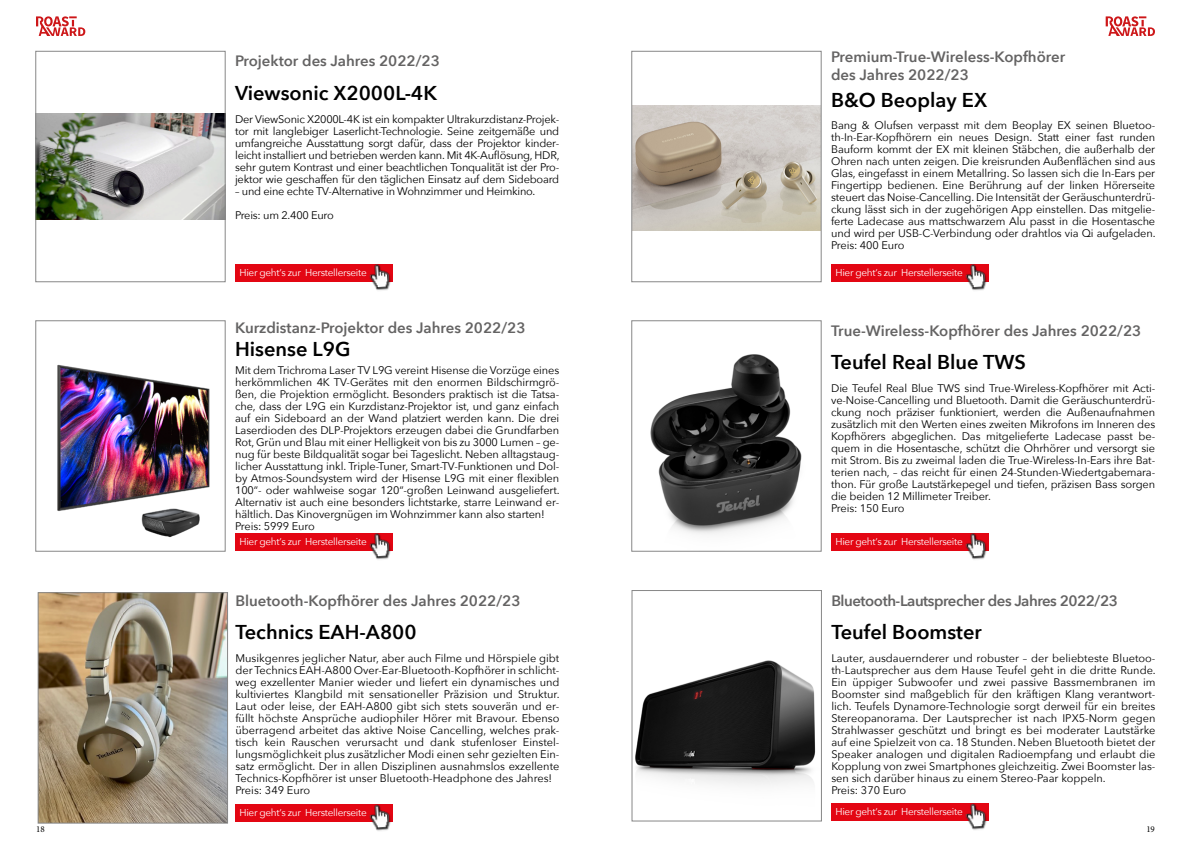
<style>
.page{position:relative;width:1191px;height:842px;background:#fff}
.page>*{position:absolute;margin:0;border:0;box-sizing:border-box;transform-origin:0 0}
.t1{font:600 20px "Avenir Next";color:#000}
.t2{font:600 15px/18px "Avenir Next";color:#646363}
.t3{font:600 15px "Avenir Next";letter-spacing:-.03em;color:#646363}
.t4{font:11px/12px "Avenir Next";letter-spacing:-.01em;color:#000}
.t5{font:10px "Avenir Next";letter-spacing:-.03em;color:#fff}
.t6{font:9px "Minion Pro";color:#000}
</style>
<div class="page">
<img style="left:38px;top:113px;width:185px;height:107px">
<div style="left:36px;top:51px;width:189px;height:231px;border:1px solid #878787"></div>
<img style="left:57px;top:364px;width:153px;height:174px">
<img style="left:40px;top:594px;width:186px;height:227px">
<div style="left:38px;top:592px;width:190px;height:231px;border:1px solid #878787"></div>
<svg style="left:36px;top:16px;width:50px;height:20px"></svg>
<img style="left:633px;top:106px;width:186px;height:125px">
<div style="left:631px;top:51px;width:190px;height:231px;border:1px solid #878787"></div>
<img style="left:650px;top:354px;width:152px;height:180px">
<div style="left:631px;top:320px;width:190px;height:231px;border:1px solid #878787"></div>
<svg style="left:1105px;top:16px;width:50px;height:20px"></svg>
<div style="left:235px;top:264px;width:157px;height:18px;background:#e30613"></div>
<img style="left:369px;top:264px;width:22px;height:26px">
<img style="left:635px;top:660px;width:181px;height:126px">
<div style="left:632px;top:590px;width:189px;height:231px;border:1px solid #878787"></div>
<div style="left:831px;top:803px;width:157px;height:18px;background:#e30613"></div>
<img style="left:965px;top:803px;width:22px;height:27px">
<div style="left:235px;top:533px;width:157px;height:18px;background:#e30613"></div>
<img style="left:369px;top:533px;width:22px;height:27px">
<div style="left:235px;top:804px;width:157px;height:18px;background:#e30613"></div>
<img style="left:369px;top:804px;width:22px;height:27px">
<div style="left:831px;top:264px;width:157px;height:18px;background:#e30613"></div>
<img style="left:965px;top:264px;width:22px;height:26px">
<div style="left:831px;top:533px;width:157px;height:18px;background:#e30613"></div>
<img style="left:965px;top:533px;width:22px;height:27px">
<h2 class="t2" style="left:235px;top:52px;width:206px">Projektor des Jahres 2022/23</h2>
<h1 class="t1" style="left:235px;top:76px;width:204px">Viewsonic X2000L-4K</h1>
<p class="t4" style="left:235px;top:112px;width:326px;text-align:justify">Der ViewSonic X2000L-4K ist ein kompakter Ultrakurzdistanz-Projek&shy;tor mit langlebiger Laserlicht-Technologie. Seine zeitgemäße und umfangreiche Ausstattung sorgt dafür, dass der Projektor kinder&shy;leicht installiert und betrieben werden kann. Mit 4K-Auflösung, HDR, sehr gutem Kontrast und einer beachtlichen Tonqualität ist der Pro&shy;jektor wie geschaffen für den täglichen Einsatz auf dem Sideboard</p>
<p class="t4" style="left:235px;top:178px;width:302px;line-height:24px">– und eine echte TV-Alternative in Wohnzimmer und Heimkino.<br>Preis: um 2.400 Euro</p>
<p class="t5" style="left:239px;top:264px;width:129px">Hier geht‘s zur Herstellerseite</p>
<h2 class="t2" style="left:235px;top:318px;width:292px">Kurzdistanz-Projektor des Jahres 2022/23</h2>
<h1 class="t1" style="left:235px;top:332px;width:117px">Hisense L9G</h1>
<p class="t4" style="left:235px;top:363px;width:326px">Mit dem Trichroma Laser TV L9G vereint Hisense die Vorzüge eines herkömmlichen 4K TV-Gerätes mit den enormen Bildschirmgrö&shy;ßen, die Projektion ermöglicht. Besonders praktisch ist die Tatsa&shy;che, dass der L9G ein Kurzdistanz-Projektor ist, und ganz einfach auf ein Sideboard an der Wand platziert werden kann. Die drei Laserdioden des DLP-Projektors erzeugen dabei die Grundfarben Rot, Grün und Blau mit einer Helligkeit von bis zu 3000 Lumen – ge&shy;nug für beste Bildqualität sogar bei Tageslicht. Neben alltagstaug&shy;licher Ausstattung inkl. Triple-Tuner, Smart-TV-Funktionen und Dol&shy;by Atmos-Soundsystem wird der Hisense L9G mit einer flexiblen 100“- oder wahlweise sogar 120“-großen Leinwand ausgeliefert.<br>Alternativ ist auch eine besonders lichtstarke, starre Leinwand er&shy;hältlich. Das Kinovergnügen im Wohnzimmer kann also starten!<br>Preis: 5999 Euro</p>
<p class="t5" style="left:239px;top:533px;width:129px">Hier geht‘s zur Herstellerseite</p>
<h2 class="t2" style="left:235px;top:591px;width:287px">Bluetooth-Kopfhörer des Jahres 2022/23</h2>
<h1 class="t1" style="left:235px;top:615px;width:183px">Technics EAH-A800</h1>
<p class="t4" style="left:235px;top:652px;width:326px">Musikgenres jeglicher Natur, aber auch Filme und Hörspiele gibt der Technics EAH-A800 Over-Ear-Bluetooth-Kopfhörer in schlicht&shy;weg exzellenter Manier wieder und liefert ein dynamisches und kultiviertes Klangbild mit sensationeller Präzision und Struktur.<br>Laut oder leise, der EAH-A800 gibt sich stets souverän und er&shy;füllt höchste Ansprüche audiophiler Hörer mit Bravour. Ebenso überragend arbeitet das aktive Noise Cancelling, welches prak&shy;tisch kein Rauschen verursacht und dank stufenloser Einstel&shy;lungsmöglichkeit plus zusätzlicher Modi einen sehr gezielten Ein&shy;satz ermöglicht. Der in allen Disziplinen ausnahmslos exzellente Technics-Kopfhörer ist unser Bluetooth-Headphone des Jahres!<br>Preis: 349 Euro</p>
<p class="t5" style="left:239px;top:804px;width:129px">Hier geht‘s zur Herstellerseite</p>
<h2 class="t2" style="left:831px;top:48px;width:235px">Premium-True-Wireless-Kopfhörer des Jahres 2022/23</h2>
<h1 class="t1" style="left:831px;top:83px;width:158px">B&amp;O Beoplay EX</h1>
<p class="t4" style="left:831px;top:119px;width:326px;text-align:justify">Bang &amp; Olufsen verpasst mit dem Beoplay EX seinen Bluetoo&shy;th-In-Ear-Kopfhörern ein neues Design. Statt einer fast runden Bauform kommt der EX mit kleinen Stäbchen, die außerhalb der Ohren nach unten zeigen. Die kreisrunden Außenflächen sind aus Glas, eingefasst in einem Metallring. So lassen sich die In-Ears per Fingertipp bedienen. Eine Berührung auf der linken Hörerseite steuert das Noise-Cancelling. Die Intensität der Geräuschunterdrü&shy;ckung lässt sich in der zugehörigen App einstellen. Das mitgelie&shy;ferte Ladecase aus mattschwarzem Alu passt in die Hosentasche und wird per USB-C-Verbindung oder drahtlos via Qi aufgeladen.<br>Preis: 400 Euro</p>
<p class="t5" style="left:835px;top:264px;width:129px">Hier geht‘s zur Herstellerseite</p>
<h2 class="t2" style="left:831px;top:321px;width:312px">True-Wireless-Kopfhörer des Jahres 2022/23</h2>
<h1 class="t1" style="left:831px;top:345px;width:196px">Teufel Real Blue TWS</h1>
<p class="t4" style="left:831px;top:382px;width:326px">Die Teufel Real Blue TWS sind True-Wireless-Kopfhörer mit Acti&shy;ve-Noise-Cancelling und Bluetooth. Damit die Geräuschunterdrü&shy;ckung noch präziser funktioniert, werden die Außenaufnahmen zusätzlich mit den Werten eines zweiten Mikrofons im Inneren des Kopfhörers abgeglichen. Das mitgelieferte Ladecase passt be&shy;quem in die Hosentasche, schützt die Ohrhörer und versorgt sie mit Strom. Bis zu zweimal laden die True-Wireless-In-Ears ihre Bat&shy;terien nach, – das reicht für einen 24-Stunden-Wiedertgabemara&shy;thon. Für große Lautstärkepegel und tiefen, präzisen Bass sorgen die beiden 12 Millimeter Treiber.<br>Preis: 150 Euro</p>
<p class="t5" style="left:835px;top:533px;width:129px">Hier geht‘s zur Herstellerseite</p>
<h2 class="t3" style="left:831px;top:587px;width:288px">Bluetooth-Lautsprecher des Jahres 2022/23</h2>
<h1 class="t1" style="left:831px;top:615px;width:152px">Teufel Boomster</h1>
<p class="t4" style="left:831px;top:652px;width:326px">Lauter, ausdauernderer und robuster – der beliebteste Bluetoo&shy;th-Lautsprecher aus dem Hause Teufel geht in die dritte Runde.<br>Ein üppiger Subwoofer und zwei passive Bassmembranen im Boomster sind maßgeblich für den kräftigen Klang verantwort&shy;lich. Teufels Dynamore-Technologie sorgt derweil für ein breites Stereopanorama. Der Lautsprecher ist nach IPX5-Norm gegen Strahlwasser geschützt und bringt es bei moderater Lautstärke auf eine Spielzeit von ca. 18 Stunden. Neben Bluetooth bietet der Speaker analogen und digitalen Radioempfang und erlaubt die Kopplung von zwei Smartphones gleichzeitig. Zwei Boomster las&shy;sen sich darüber hinaus zu einem Stereo-Paar koppeln.<br>Preis: 370 Euro</p>
<p class="t5" style="left:835px;top:803px;width:129px">Hier geht‘s zur Herstellerseite</p>
<p class="t6" style="left:36px;top:823px;width:10px">18</p>
<p class="t6" style="left:1146px;top:823px;width:10px">19</p>
</div>
